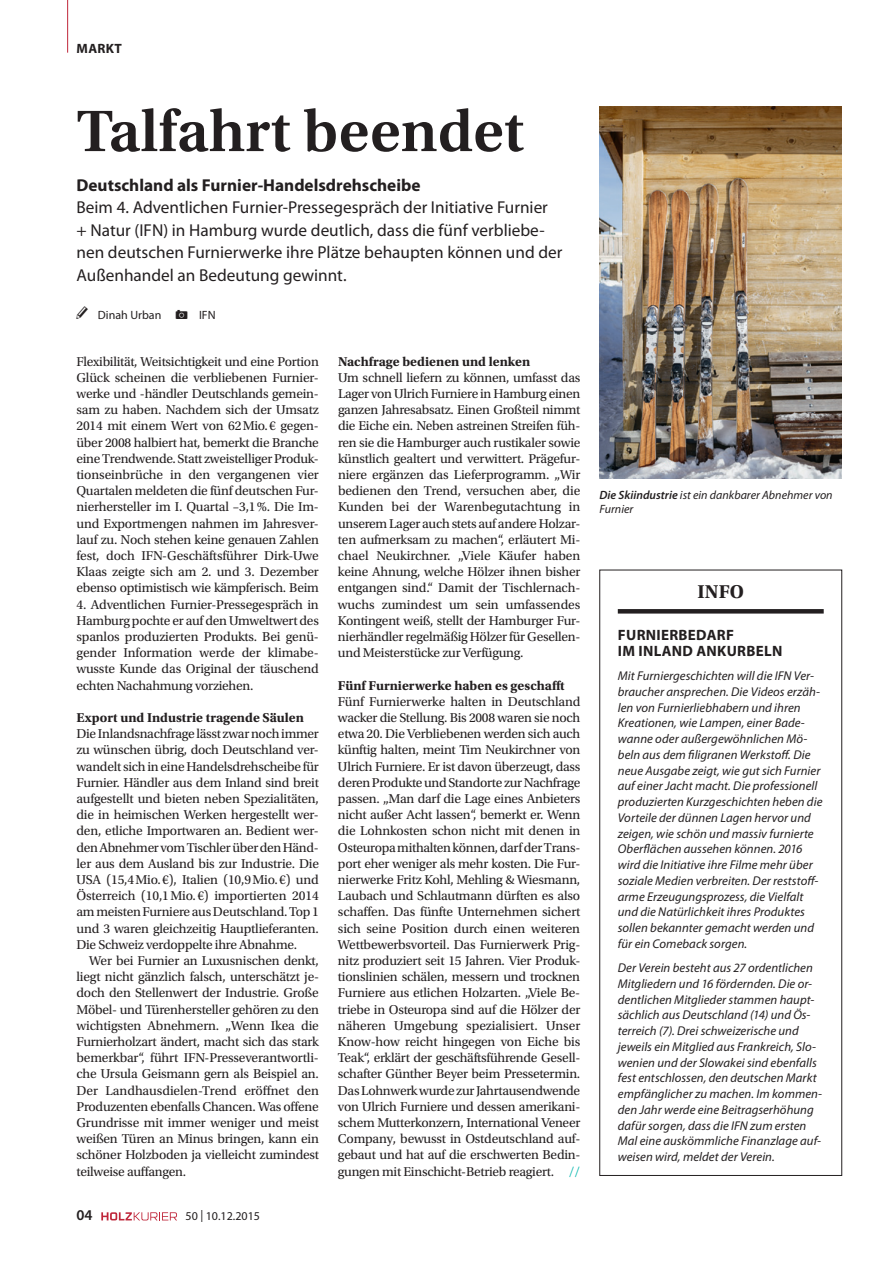
<style>
.page{position:relative;width:893px;height:1263px;background:#fff}
.page>*{position:absolute;margin:0;border:0;box-sizing:border-box;transform-origin:0 0}
.t1{font:600 61.5px "Utopia Std";color:#231f20}
.t2{font:700 19.5px "Utopia Std";color:#231f20}
.t3{font:17.25px/22.5px "Myriad Pro";color:#231f20}
.t4{font:700 17.25px "Myriad Pro";color:#231f20}
.t5{font:700 15px/15.8px "Myriad Pro";letter-spacing:.02em;color:#231f20}
.t6{font:600 15px "Myriad Pro";color:#231f20}
.t7{font:13.5px/16.2px "Utopia Std";letter-spacing:-.015em;color:#231f20;text-align:justify}
.t8{font:700 13.5px "Utopia Std";color:#231f20}
.t9{font:700 13.5px "Myriad Pro";letter-spacing:.025em;color:#231f20}
.t10{font:italic 12.75px/15.8px "Myriad Pro";letter-spacing:.005em;color:#231f20}
.t11{font:italic 12px/14.4px "Myriad Pro";color:#231f20}
.t12{font:12px "Myriad Pro";color:#231f20}
.s1{color:#00b5ac}
.s2{font-weight:600}
</style>
<div class="page">
<img style="left:600px;top:106px;width:242px;height:373px">
<svg style="left:618px;top:609px;width:206px;height:4px"></svg>
<div style="left:600px;top:570px;width:242px;height:605px;border:1px solid #231f20"></div>
<svg style="left:101px;top:1212px;width:76px;height:8px"></svg>
<hr style="left:67px;top:0;width:1px;height:53px;background:#bf263a">
<p class="t9" style="left:77px;top:41px;width:47px">Markt</p>
<h1 class="t1" style="left:77px;top:96px;width:449px">Talfahrt beendet</h1>
<p class="t4" style="left:77px;top:175px;width:345px">Deutschland als Furnier-Handelsdrehscheibe</p>
<p class="t3" style="left:77px;top:196px;width:487px">Beim 4. Adventlichen Furnier-Pressegespräch der Initiative Furnier + Natur (IFN) in Hamburg wurde deutlich, dass die fünf verbliebe&shy;nen deutschen Furnierwerke ihre Plätze behaupten können und der Außenhandel an Bedeutung gewinnt.</p>
<p class="t12" style="left:98px;top:308px;width:65px">Dinah Urban</p>
<p class="t12" style="left:199px;top:308px;width:18px">IFN</p>
<p class="t7" style="left:77px;top:353px;width:244px">Flexibilität, Weitsichtigkeit und eine Portion Glück scheinen die verbliebenen Furnier&shy;werke und -händler Deutschlands gemein&shy;sam zu haben. Nachdem sich der Umsatz 2014 mit einem Wert von 62Mio.€ gegen&shy;über 2008 halbiert hat, bemerkt die Branche eine Trendwende. Statt zweistelliger Produk&shy;tionseinbrüche in den vergangenen vier Quartalen meldeten die fünf deutschen Fur&shy;nierhersteller im I. Quartal –3,1%. Die Im&shy;und Exportmengen nahmen im Jahresver&shy;lauf zu. Noch stehen keine genauen Zahlen fest, doch IFN-Geschäftsführer Dirk-Uwe Klaas zeigte sich am 2. und 3. Dezember ebenso optimistisch wie kämpferisch. Beim</p>
<p class="t7" style="left:77px;top:596px;width:244px">4. Adventlichen Furnier-Pressegespräch in Hamburg pochte er auf den Umweltwert des spanlos produzierten Produkts. Bei genü&shy;gender Information werde der klimabe&shy;wusste Kunde das Original der täuschend echten Nachahmung vorziehen.</p>
<p class="t8" style="left:77px;top:710px;width:229px">Export und Industrie tragende Säulen</p>
<p class="t7" style="left:76px;top:726px;width:244px">Die Inlandsnachfrage lässt zwar noch immer zu wünschen übrig, doch Deutschland ver&shy;wandelt sich in eine Handelsdrehscheibe für Furnier. Händler aus dem Inland sind breit aufgestellt und bieten neben Spezialitäten, die in heimischen Werken hergestellt wer&shy;den, etliche Importwaren an. Bedient wer&shy;den Abnehmer vom Tischler über den Händ&shy;ler aus dem Ausland bis zur Industrie. Die USA (15,4Mio.€), Italien (10,9Mio.€) und Österreich (10,1Mio.€) importierten 2014 am meisten Furniere aus Deutschland. Top 1 und 3 waren gleichzeitig Hauptlieferanten.<br>Die Schweiz verdoppelte ihre Abnahme.</p>
<p class="t7" style="left:76px;top:953px;width:244px;text-indent:13px">Wer bei Furnier an Luxusnischen denkt, liegt nicht gänzlich falsch, unterschätzt je&shy;doch den Stellenwert der Industrie. Große Möbel- und Türenhersteller gehören zu den wichtigsten Abnehmern. „Wenn Ikea die Furnierholzart ändert, macht sich das stark bemerkbar“, führt IFN-Presseverantwortli&shy;che Ursula Geismann gern als Beispiel an.<br>Der Landhausdielen-Trend eröffnet den Produzenten ebenfalls Chancen. Was offene Grundrisse mit immer weniger und meist weißen Türen an Minus bringen, kann ein schöner Holzboden ja vielleicht zumindest teilweise auffangen.</p>
<p class="t8" style="left:338px;top:353px;width:194px">Nachfrage bedienen und lenken</p>
<p class="t7" style="left:338px;top:369px;width:244px">Um schnell liefern zu können, umfasst das Lager von Ulrich Furniere in Hamburg einen ganzen Jahresabsatz. Einen Großteil nimmt die Eiche ein. Neben astreinen Streifen füh&shy;ren sie die Hamburger auch rustikaler sowie künstlich gealtert und verwittert. Prägefur&shy;niere ergänzen das Lieferprogramm. „Wir bedienen den Trend, versuchen aber, die Kunden bei der Warenbegutachtung in unserem Lager auch stets auf andere Holzar&shy;ten aufmerksam zu machen“, erläutert Mi&shy;chael Neukirchner. „Viele Käufer haben keine Ahnung, welche Hölzer ihnen bisher entgangen sind.“ Damit der Tischlernach&shy;wuchs zumindest um sein umfassendes Kontingent weiß, stellt der Hamburger Fur&shy;nierhändler regelmäßig Hölzer für Gesellen&shy;und Meisterstücke zur Verfügung.</p>
<p class="t8" style="left:338px;top:677px;width:228px">Fünf Furnierwerke haben es geschafft</p>
<p class="t7" style="left:338px;top:693px;width:244px">Fünf Furnierwerke halten in Deutschland wacker die Stellung. Bis 2008 waren sie noch etwa 20. Die Verbliebenen werden sich auch künftig halten, meint Tim Neukirchner von Ulrich Furniere. Er ist davon überzeugt, dass deren Produkte und Standorte zur Nachfrage passen. „Man darf die Lage eines Anbieters nicht außer Acht lassen“, bemerkt er. Wenn die Lohnkosten schon nicht mit denen in Osteuropa mithalten können, darf der Trans&shy;port eher weniger als mehr kosten. Die Fur&shy;nierwerke Fritz Kohl, Mehling &amp; Wiesmann, Laubach und Schlautmann dürften es also schaffen. Das fünfte Unternehmen sichert sich seine Position durch einen weiteren Wettbewerbsvorteil. Das Furnierwerk Prig&shy;nitz produziert seit 15 Jahren. Vier Produk&shy;tionslinien schälen, messern und trocknen Furniere aus etlichen Holzarten. „Viele Be&shy;triebe in Osteuropa sind auf die Hölzer der näheren Umgebung spezialisiert. Unser Know-how reicht hingegen von Eiche bis Teak“, erklärt der geschäftsführende Gesell&shy;schafter Günther Beyer beim Pressetermin.<br>Das Lohnwerk wurde zur Jahrtausendwende von Ulrich Furniere und dessen amerikani&shy;schem Mutterkonzern, International Veneer Company, bewusst in Ostdeutschland auf&shy;gebaut und hat auf die erschwerten Bedin&shy;gungen mit Einschicht-Betrieb reagiert. <span class="s1">//</span></p>
<p class="t6" style="left:77px;top:1207px;width:18px">04</p>
<p class="t12" style="left:186px;top:1210px;width:76px">50 | 10.12.2015</p>
<p class="t11" style="left:600px;top:487px;width:235px"><span class="s2">Die Skiindustrie</span> ist ein dankbarer Abnehmer von<br>Furnier</p>
<h2 class="t2" style="left:697px;top:580px;width:47px">INFO</h2>
<p class="t5" style="left:618px;top:627px;width:166px">Furnierbedarf<br>im Inland ankurbeln</p>
<p class="t10" style="left:618px;top:668px;width:206px">Mit Furniergeschichten will die IFN Ver&shy;braucher ansprechen. Die Videos erzäh&shy;len von Furnierliebhabern und ihren Kreationen, wie Lampen, einer Bade&shy;wanne oder außergewöhnlichen Mö&shy;beln aus dem filigranen Werkstoff. Die neue Ausgabe zeigt, wie gut sich Furnier auf einer Jacht macht. Die professionell produzierten Kurzgeschichten heben die Vorteile der dünnen Lagen hervor und zeigen, wie schön und massiv furnierte Oberflächen aussehen können. 2016 wird die Initiative ihre Filme mehr über soziale Medien verbreiten. Der reststoff&shy;arme Erzeugungsprozess, die Vielfalt und die Natürlichkeit ihres Produktes sollen bekannter gemacht werden und für ein Comeback sorgen.</p>
<p class="t10" style="left:618px;top:960px;width:206px">Der Verein besteht aus 27 ordentlichen Mitgliedern und 16 fördernden. Die or&shy;dentlichen Mitglieder stammen haupt&shy;sächlich aus Deutschland (14) und Ös&shy;terreich (7). Drei schweizerische und jeweils ein Mitglied aus Frankreich, Slo&shy;wenien und der Slowakei sind ebenfalls fest entschlossen, den deutschen Markt empfänglicher zu machen. Im kommen&shy;den Jahr werde eine Beitragserhöhung dafür sorgen, dass die IFN zum ersten Mal eine auskömmliche Finanzlage auf&shy;weisen wird, meldet der Verein.</p>
</div>
